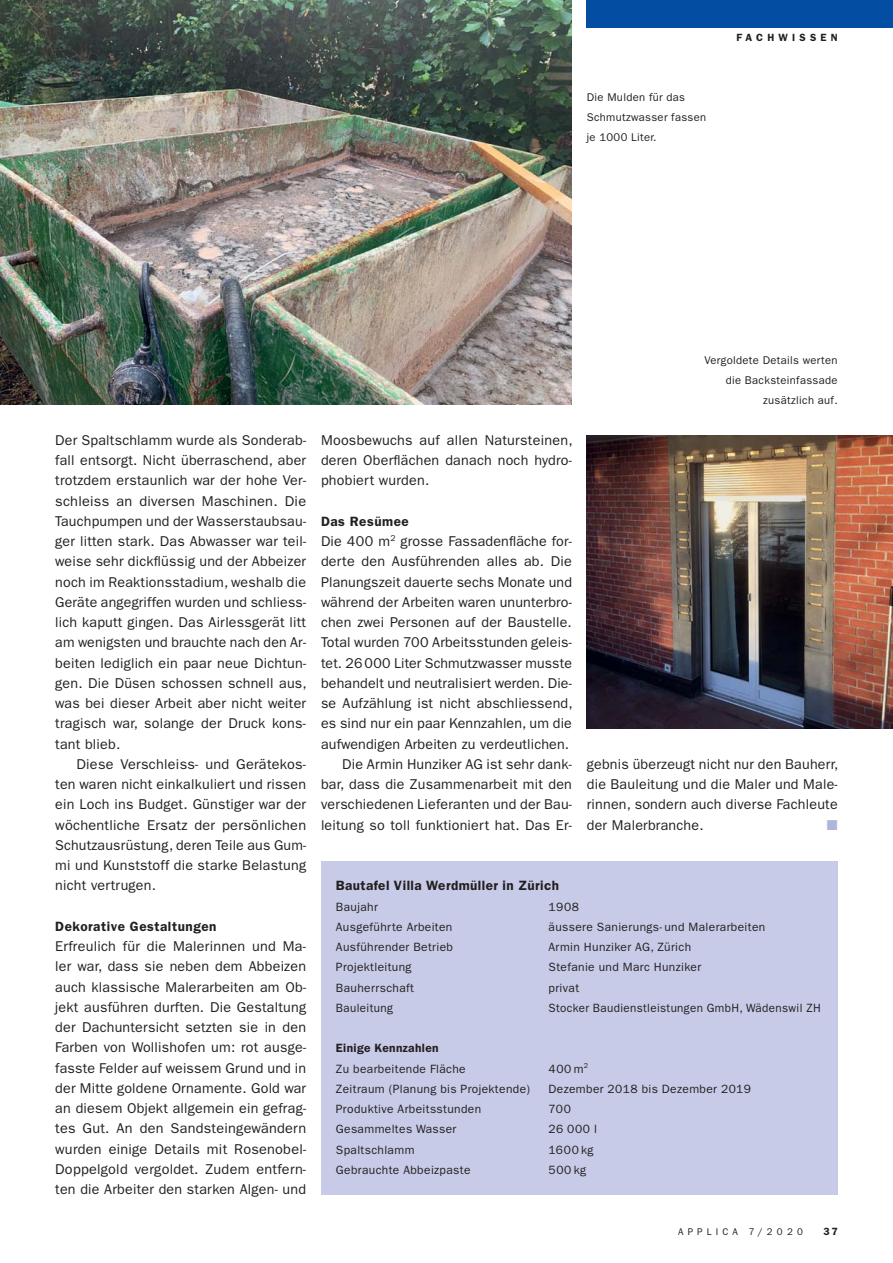
<style>
.page{position:relative;width:893px;height:1263px;background:#fff}
.page>*{position:absolute;margin:0;border:0;box-sizing:border-box;transform-origin:0 0}
.t1{font:14.25px/20.2px "ITC Franklin Gothic Std";letter-spacing:.015em;color:#231f20;text-align:justify}
.t2{font:14.25px "Zapf Dingbats Std";color:#afb6dc}
.t3{font:600 13.5px "ITC Franklin Gothic Std";letter-spacing:.04em;color:#231f20}
.t4{font:12px "ITC Franklin Gothic Std";letter-spacing:.03em;color:#231f20}
.t5{font:600 12px "ITC Franklin Gothic Std";letter-spacing:.03em;color:#231f20}
.t6{font:11.25px/20.2px "ITC Franklin Gothic Std";letter-spacing:.03em;color:#231f20}
.t7{font:600 10.5px "ITC Franklin Gothic Std";letter-spacing:.4em;color:#231f20}
.t8{font:9.75px "ITC Franklin Gothic Std";letter-spacing:.42em;color:#231f20}
</style>
<div class="page">
<div style="left:587px;top:0;width:306px;height:28px;background:#034ea2"></div>
<img style="left:0;top:0;width:572px;height:404px">
<img style="left:587px;top:436px;width:306px;height:292px">
<div style="left:321px;top:861px;width:517px;height:333px;background:#c7cbe7"></div>
<p class="t6" style="left:587px;top:88px;width:121px">Die Mulden für das<br>Schmutzwasser fassen je 1000 Liter.</p>
<p class="t7" style="left:736px;top:34px;width:103px">FACHWISSEN</p>
<p class="t1" style="left:55px;top:431px;width:253px">Der Spaltschlamm wurde als Sonderab&shy;fall entsorgt. Nicht überraschend, aber trotzdem erstaunlich war der hohe Ver&shy;schleiss an diversen Maschinen. Die Tauchpumpen und der Wasserstaubsau&shy;ger litten stark. Das Abwasser war teil&shy;weise sehr dickflüssig und der Abbeizer noch im Reaktionsstadium, weshalb die Geräte angegriffen wurden und schliess&shy;lich kaputt gingen. Das Airlessgerät litt am wenigsten und brauchte nach den Ar&shy;beiten lediglich ein paar neue Dichtun&shy;gen. Die Düsen schossen schnell aus, was bei dieser Arbeit aber nicht weiter tragisch war, solange der Druck kons&shy;tant blieb.</p>
<p class="t1" style="left:55px;top:755px;width:252px;text-indent:21px">Diese Verschleiss- und Gerätekos&shy;ten waren nicht einkalkuliert und rissen ein Loch ins Budget. Günstiger war der wöchentliche Ersatz der persönlichen Schutzausrüstung, deren Teile aus Gum&shy;mi und Kunststoff die starke Belastung nicht vertrugen.</p>
<p class="t3" style="left:55px;top:921px;width:163px">Dekorative Gestaltungen</p>
<p class="t1" style="left:55px;top:937px;width:252px">Erfreulich für die Malerinnen und Ma&shy;ler war, dass sie neben dem Abbeizen auch klassische Malerarbeiten am Ob&shy;jekt ausführen durften. Die Gestaltung der Dachuntersicht setzten sie in den Farben von Wollishofen um: rot ausge&shy;fasste Felder auf weissem Grund und in der Mitte goldene Ornamente. Gold war an diesem Objekt allgemein ein gefrag&shy;tes Gut. An den Sandsteingewändern wurden einige Details mit Rosenobel-Doppelgold vergoldet. Zudem entfern&shy;ten die Arbeiter den starken Algen- und</p>
<p class="t1" style="left:321px;top:431px;width:253px">Moosbewuchs auf allen Natursteinen, deren Oberflächen danach noch hydro&shy;phobiert wurden.</p>
<p class="t3" style="left:321px;top:516px;width:89px">Das Resümee</p>
<p class="t1" style="left:321px;top:532px;width:253px;text-align:right">Die 400 m<sup>2</sup> grosse Fassadenfläche for&shy;derte den Ausführenden alles ab. Die Planungszeit dauerte sechs Monate und während der Arbeiten waren ununterbro&shy;chen zwei Personen auf der Baustelle.<br>Total wurden 700 Arbeits stunden geleis&shy;tet. 26 000 Liter Schmutzwasser musste behandelt und neutralisiert werden. Die&shy;se Aufzählung ist nicht abschliessend, es sind nur ein paar Kennzahlen, um die aufwendigen Arbeiten zu verdeutlichen.<br>Die Armin Hunziker AG ist sehr dank&shy;bar, dass die Zusammenarbeit mit den verschiedenen Lieferanten und der Bau&shy;leitung so toll funktioniert hat. Das Er-</p>
<p class="t6" style="left:704px;top:351px;width:135px;text-align:right">Vergoldete Details werten die Backsteinfassade zusätzlich auf.</p>
<p class="t1" style="left:587px;top:755px;width:253px">gebnis überzeugt nicht nur den Bauherr, die Bauleitung und die Maler und Male&shy;rinnen, sondern auch diverse Fachleute der Malerbranche.</p>
<p class="t2" style="left:827px;top:816px;width:12px">■</p>
<p class="t3" style="left:336px;top:881px;width:225px">Bautafel Villa Werdmüller in Zürich</p>
<p class="t4" style="left:336px;top:902px;width:44px">Baujahr</p>
<p class="t4" style="left:548px;top:902px;width:32px">1908</p>
<p class="t4" style="left:336px;top:922px;width:118px">Ausgeführte Arbeiten</p>
<p class="t4" style="left:548px;top:922px;width:218px">äussere Sanierungs- und Malerarbeiten</p>
<p class="t4" style="left:336px;top:943px;width:119px">Ausführender Betrieb</p>
<p class="t4" style="left:548px;top:943px;width:144px">Armin Hunziker AG, Zürich</p>
<p class="t4" style="left:336px;top:963px;width:77px">Projektleitung</p>
<p class="t4" style="left:548px;top:963px;width:154px">Stefanie und Marc Hunziker</p>
<p class="t4" style="left:336px;top:983px;width:80px">Bauherrschaft</p>
<p class="t4" style="left:548px;top:983px;width:32px">privat</p>
<p class="t4" style="left:336px;top:1003px;width:58px">Bauleitung</p>
<p class="t4" style="left:548px;top:1003px;width:274px">Stocker Baudienstleistungen GmbH, Wädenswil ZH</p>
<p class="t5" style="left:336px;top:1044px;width:104px">Einige Kennzahlen</p>
<p class="t4" style="left:336px;top:1064px;width:131px">Zu bearbeitende Fläche</p>
<p class="t4" style="left:548px;top:1064px;width:41px">400 m<sup>2</sup></p>
<p class="t4" style="left:336px;top:1084px;width:196px">Zeitraum (Planung bis Projektende)</p>
<p class="t4" style="left:548px;top:1084px;width:204px">Dezember 2018 bis Dezember 2019</p>
<p class="t4" style="left:336px;top:1105px;width:147px">Produktive Arbeitsstunden</p>
<p class="t4" style="left:548px;top:1105px;width:24px">700</p>
<p class="t4" style="left:336px;top:1125px;width:122px">Gesammeltes Wasser</p>
<p class="t4" style="left:548px;top:1125px;width:50px">26 000 l</p>
<p class="t4" style="left:336px;top:1145px;width:80px">Spaltschlamm</p>
<p class="t4" style="left:548px;top:1145px;width:46px">1600 kg</p>
<p class="t4" style="left:336px;top:1165px;width:136px">Gebrauchte Abbeizpaste</p>
<p class="t4" style="left:548px;top:1165px;width:39px">500 kg</p>
<p class="t8" style="left:678px;top:1228px;width:126px">APPLICA 7/2020</p>
<p class="t7" style="left:823px;top:1227px;width:16px">37</p>
</div>
